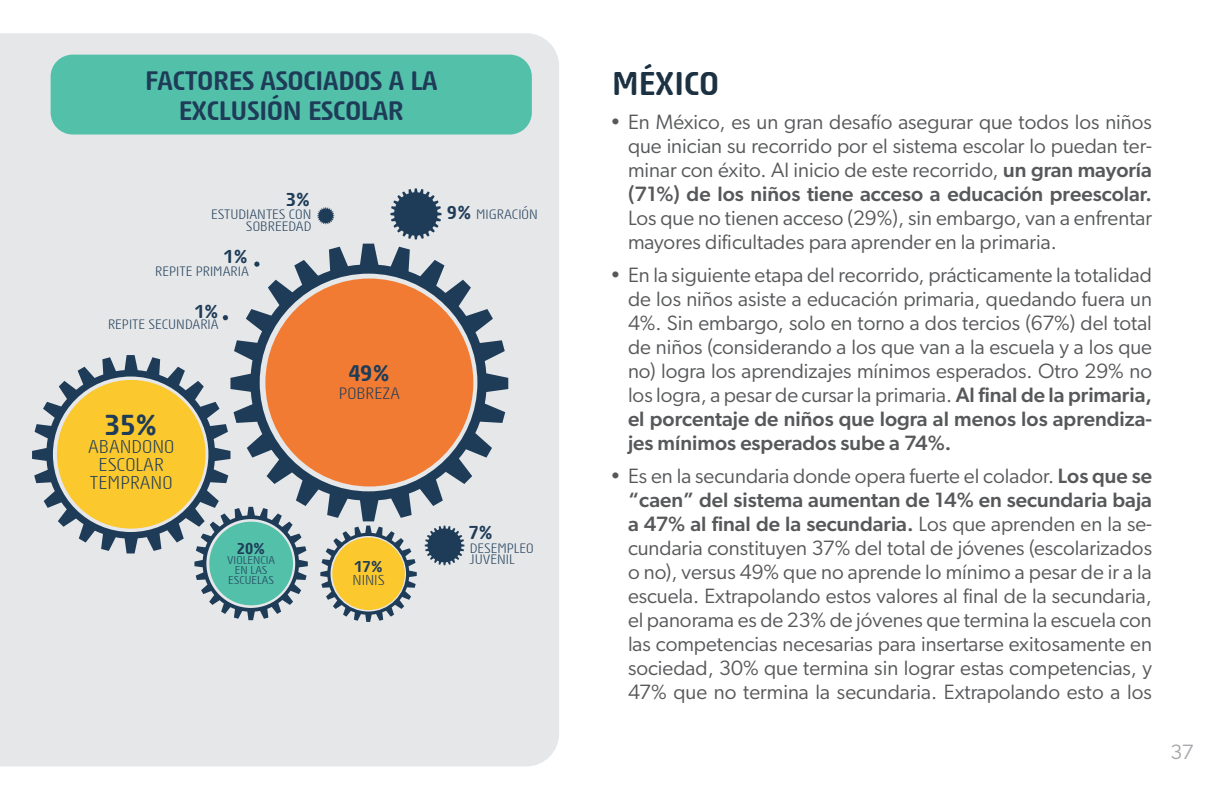
<style>
.page{position:relative;width:1224px;height:792px;background:#fff}
.page>*{position:absolute;margin:0;border:0;box-sizing:border-box;transform-origin:0 0}
.t1{font:700 32px "Sys TT";letter-spacing:.01em;color:#1c3243}
.t2{font:700 28.2px "Sys TT";color:#1e3c58}
.t3{font:700 26px/30px "Sys TT";letter-spacing:-.005em;color:#1e3c58;text-align:center}
.t4{font:700 22px "Sys TT";color:#1e3c58}
.t5{font:20.8px/24px "Gibson";color:#57585a;text-align:justify}
.t6{font:20.8px "Gibson";color:#a8a9ad}
.t7{font:700 18.2px "Sys TT";color:#1e3c58}
.t8{font:18px/18px "Sys TT";color:#1e3c58;text-align:center}
.t9{font:16px "Sys TT";color:#1e3c58}
.t10{font:700 15.2px "Sys TT";color:#1e3c58}
.t11{font:14px "Sys TT";color:#1e3c58}
.t12{font:13.2px/11.6px "Sys TT";color:#1e3c58}
.t13{font:11.2px/10px "Sys TT";color:#1e3c58;text-align:center}
.s1{font-weight:700;font-size:18.2px}
.s2{font-weight:500}
</style>
<div class="page">
<div style="left:0;top:33px;width:559px;height:733px;background:#e6e7e9"></div>
<div style="left:51px;top:55px;width:481px;height:80px;background:#53c0aa;border-radius:22px"></div>
<svg style="left:425px;top:526px;width:39px;height:39px"></svg>
<svg style="left:317px;top:207px;width:17px;height:17px"></svg>
<svg style="left:223px;top:315px;width:5px;height:6px"></svg>
<svg style="left:32px;top:355px;width:198px;height:198px"></svg>
<svg style="left:194px;top:507px;width:114px;height:113px"></svg>
<svg style="left:230px;top:244px;width:278px;height:277px"></svg>
<svg style="left:320px;top:526px;width:97px;height:96px"></svg>
<svg style="left:390px;top:188px;width:51px;height:51px"></svg>
<p class="t3" style="left:145px;top:64px;width:294px">FACTORES ASOCIADOS A LA<br>EXCLUSIÓN ESCOLAR</p>
<p class="t7" style="left:286px;top:187px;width:26px">3%</p>
<p class="t12" style="left:211px;top:208px;width:102px;text-align:right">ESTUDIANTES CON<br>SOBREEDAD</p>
<p class="t7" style="left:224px;top:244px;width:26px">1%</p>
<p class="t12" style="left:155px;top:265px;width:95px">REPITE PRIMARIA</p>
<p class="t7" style="left:194px;top:299px;width:26px">1%</p>
<p class="t12" style="left:108px;top:318px;width:112px">REPITE SECUNDARIA</p>
<p class="t2" style="left:105px;top:406px;width:54px">35%</p>
<p class="t8" style="left:88px;top:437px;width:88px">ABANDONO<br>ESCOLAR<br>TEMPRANO</p>
<p class="t4" style="left:349px;top:359px;width:43px">49%</p>
<p class="t9" style="left:339px;top:383px;width:62px">POBREZA</p>
<p class="t10" style="left:237px;top:538px;width:30px">20%</p>
<p class="t13" style="left:227px;top:554px;width:49px">VIOLENCIA<br>EN LAS<br>ESCUELAS</p>
<p class="t10" style="left:354px;top:556px;width:30px">17%</p>
<p class="t11" style="left:352px;top:571px;width:34px">NINIS</p>
<p class="t12" style="left:447px;top:208px;width:92px"><span class="s1">9%</span> MIGRACIÓN</p>
<p class="t7" style="left:469px;top:521px;width:26px">7%</p>
<p class="t12" style="left:470px;top:542px;width:65px">DESEMPLEO<br>JUVENIL</p>
<p class="t1" style="left:612px;top:62px;width:108px">MÉXICO</p>
<p class="t5" style="left:628px;top:109px;width:526px;text-indent:-18px">• En México, es un gran desafío asegurar que todos los niños que inician su recorrido por el sistema escolar lo puedan ter&shy;minar con éxito. Al inicio de este recorrido, <span class="s2">un gran mayoría (71%) de los niños tiene acceso a educación preescolar.<br></span>Los que no tienen acceso (29%), sin embargo, van a enfrentar mayores dificultades para aprender en la primaria.</p>
<p class="t5" style="left:628px;top:262px;width:526px;text-indent:-18px">• En la siguiente etapa del recorrido, prácticamente la totalidad de los niños asiste a educación primaria, quedando fuera un 4%. Sin embargo, solo en torno a dos tercios (67%) del total de niños (considerando a los que van a la escuela y a los que no) logra los aprendizajes mínimos esperados. Otro 29% no los logra, a pesar de cursar la primaria. <span class="s2">Al final de la primaria, el porcentaje de niños que logra al menos los aprendiza&shy;jes mínimos esperados sube a 74%.</span></p>
<p class="t5" style="left:628px;top:463px;width:526px;text-indent:-18px">• Es en la secundaria donde opera fuerte el colador. <span class="s2">Los que se “caen” del sistema aumentan de 14% en secundaria baja a 47% al final de la secundaria.</span> Los que aprenden en la se&shy;cundaria constituyen 37% del total de jóvenes (escolarizados o no), versus 49% que no aprende lo mínimo a pesar de ir a la escuela. Extrapolando estos valores al final de la secundaria, el panorama es de 23% de jóvenes que termina la escuela con las competencias necesarias para insertarse exitosamente en sociedad, 30% que termina sin lograr estas competencias, y 47% que no termina la secundaria. Extrapolando esto a los</p>
<p class="t6" style="left:1171px;top:739px;width:25px">37</p>
</div>
